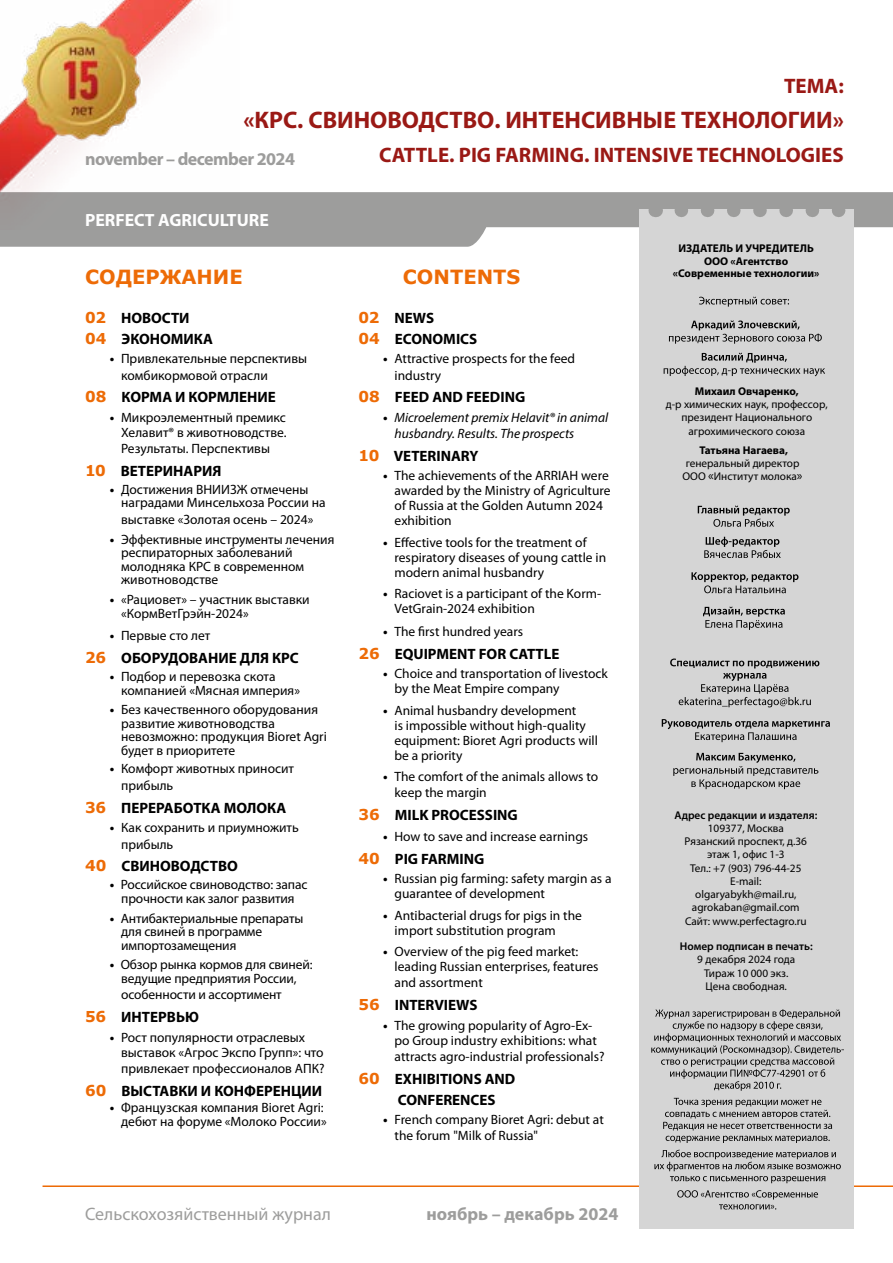
<style>
.page{position:relative;width:893px;height:1263px;background:#fff}
.page>*{position:absolute;margin:0;border:0;box-sizing:border-box;transform-origin:0 0}
.t1{font:700 24px "Myriad Pro";color:#9a1915}
.t2{font:700 21px "Myriad Pro";color:#9a1915}
.t3{font:700 19.5px "Verdana";color:#ed6b06}
.t4{font:18px "Myriad Pro";color:#9d9d9c}
.t5{font:700 18px "Myriad Pro";letter-spacing:-.025em;color:#9d9d9c}
.t6{font:700 18px "Myriad Pro";color:#9d9d9c}
.t7{font:700 17.7px "Myriad Pro";color:#fff}
.t8{font:700 15px/20.7px "Myriad Pro";color:#000}
.t9{font:13.5px/15px "Myriad Pro";color:#000}
.t10{font:italic 13.5px/16.5px "Myriad Pro";color:#000}
.t11{font:11.25px/13.2px "Myriad Pro";color:#000;text-align:center}
.t12{font:700 11.25px/12.1px "Myriad Pro";color:#000;text-align:center}
.t13{font:600 11.25px "Myriad Pro";color:#000}
.s1{font-family:"Verdana";color:#ed6b06}
.s2{font-weight:700}
.s3{font-weight:700;font-style:normal}
.s4{font-size:13.5px}
</style>
<div class="page">
<hr style="left:43px;top:1185px;width:850px;height:2px;background:#ed6b06">
<svg style="left:0;top:192px;width:893px;height:55px;fill:#9d9d9c"></svg>
<div style="left:639px;top:209px;width:214px;height:1020px;background:#d5d5d5"></div>
<svg style="left:681px;top:204px;width:170px;height:13px"></svg>
<svg style="left:655px;top:204px;width:1px;height:13px"></svg>
<svg style="left:864px;top:204px;width:1px;height:13px"></svg>
<img style="left:0;top:0;width:239px;height:230px">
<svg style="left:699px;top:297px;width:90px;height:10px"></svg>
<svg style="left:704px;top:537px;width:77px;height:21px"></svg>
<svg style="left:698px;top:506px;width:92px;height:21px"></svg>
<svg style="left:691px;top:572px;width:107px;height:21px"></svg>
<svg style="left:703px;top:607px;width:82px;height:23px"></svg>
<svg style="left:670px;top:658px;width:149px;height:49px"></svg>
<svg style="left:662px;top:719px;width:168px;height:23px"></svg>
<svg style="left:664px;top:353px;width:161px;height:23px"></svg>
<svg style="left:669px;top:320px;width:153px;height:24px"></svg>
<svg style="left:673px;top:753px;width:145px;height:36px"></svg>
<svg style="left:651px;top:1009px;width:193px;height:82px"></svg>
<svg style="left:663px;top:1098px;width:169px;height:32px"></svg>
<svg style="left:666px;top:1136px;width:164px;height:7px"></svg>
<svg style="left:654px;top:1149px;width:187px;height:34px"></svg>
<svg style="left:677px;top:1190px;width:141px;height:19px"></svg>
<h2 class="t2" style="left:784px;top:73px;width:61px">ТЕМА:</h2>
<h1 class="t1" style="left:243px;top:104px;width:602px">«КРС. СВИНОВОДСТВО. ИНТЕНСИВНЫЕ ТЕХНОЛОГИИ»</h1>
<h2 class="t2" style="left:379px;top:142px;width:466px">CATTLE. PIG FARMING. INTENSIVE TECHNOLOGIES</h2>
<h3 class="t5" style="left:85px;top:147px;width:211px">november – december 2024</h3>
<h3 class="t7" style="left:85px;top:209px;width:185px">PERFECT AGRICULTURE</h3>
<h3 class="t3" style="left:85px;top:264px;width:159px">СОДЕРЖАНИЕ</h3>
<h3 class="t3" style="left:403px;top:264px;width:119px">CONTENTS</h3>
<p class="t8" style="left:85px;top:307px;width:130px"><span class="s1">02</span> НОВОСТИ<br><span class="s1">04</span> ЭКОНОМИКА</p>
<p class="t9" style="left:121px;top:350px;width:187px;line-height:16.5px;text-indent:-11px"><span class="s2">•</span> Привлекательные перспективы комбикормовой отрасли</p>
<p class="t8" style="left:85px;top:386px;width:192px"><span class="s1">08</span> КОРМА И КОРМЛЕНИЕ</p>
<p class="t9" style="left:110px;top:409px;width:178px;text-align:right"><span class="s2">•</span> Микроэлементный премикс<br>Хелавит® в животноводстве.</p>
<p class="t9" style="left:121px;top:441px;width:150px">Результаты. Перспективы</p>
<p class="t8" style="left:85px;top:460px;width:138px"><span class="s1">10</span> ВЕТЕРИНАРИЯ</p>
<p class="t9" style="left:121px;top:482px;width:206px;line-height:13.5px;text-indent:-11px"><span class="s2">•</span> Достижения ВНИИЗЖ отмечены наградами Минсельхоза России на</p>
<p class="t9" style="left:121px;top:512px;width:194px">выставке «Золотая осень – 2024»</p>
<p class="t9" style="left:121px;top:532px;width:215px;line-height:13.5px;text-indent:-11px"><span class="s2">•</span> Эффективные инструменты лечения респираторных заболеваний молодняка КРС в современном животноводстве</p>
<p class="t9" style="left:121px;top:593px;width:190px;line-height:13.5px;text-indent:-11px"><span class="s2">•</span> «Рациовет» – участник выставки «КормВетГрэйн-2024»</p>
<p class="t9" style="left:110px;top:628px;width:102px"><span class="s2">•</span> Первые сто лет</p>
<p class="t8" style="left:85px;top:647px;width:215px"><span class="s1">26</span> ОБОРУДОВАНИЕ ДЛЯ КРС</p>
<p class="t9" style="left:121px;top:670px;width:180px;line-height:13.5px;text-indent:-11px"><span class="s2">•</span> Подбор и перевозка скота компанией «Мясная империя»</p>
<p class="t9" style="left:121px;top:703px;width:207px;line-height:13.5px;text-indent:-11px"><span class="s2">•</span> Без качественного оборудования развитие животноводства невозможно: продукция Bioret Agri будет в приоритете</p>
<p class="t9" style="left:121px;top:760px;width:174px;line-height:16.5px;text-indent:-11px"><span class="s2">•</span> Комфорт животных приносит прибыль</p>
<p class="t8" style="left:85px;top:797px;width:203px"><span class="s1">36</span> ПЕРЕРАБОТКА МОЛОКА</p>
<p class="t9" style="left:121px;top:819px;width:179px;line-height:16.5px;text-indent:-11px"><span class="s2">•</span> Как сохранить и приумножить прибыль</p>
<p class="t8" style="left:85px;top:855px;width:154px"><span class="s1">40</span> СВИНОВОДСТВО</p>
<p class="t9" style="left:110px;top:878px;width:199px;line-height:13.5px;text-align:center"><span class="s2">•</span> Российское свиноводство: запас прочности как залог развития</p>
<p class="t9" style="left:121px;top:911px;width:184px;line-height:13.5px;text-indent:-11px"><span class="s2">•</span> Антибактериальные препараты для свиней в программе импортозамещения</p>
<p class="t9" style="left:110px;top:958px;width:204px;line-height:13.5px;text-align:center"><span class="s2">•</span> Обзор рынка кормов для свиней: ведущие предприятия России,</p>
<p class="t9" style="left:121px;top:987px;width:162px">особенности и ассортимент</p>
<p class="t8" style="left:85px;top:1006px;width:115px"><span class="s1">56</span> ИНТЕРВЬЮ</p>
<p class="t9" style="left:121px;top:1029px;width:204px;text-indent:-11px"><span class="s2">•</span> Рост популярности отраслевых выставок «Агрос Экспо Групп»: что</p>
<p class="t9" style="left:121px;top:1061px;width:205px">привлекает профессионалов АПК?</p>
<p class="t8" style="left:85px;top:1080px;width:239px"><span class="s1">60</span> ВЫСТАВКИ И КОНФЕРЕНЦИИ</p>
<p class="t9" style="left:110px;top:1101px;width:218px;line-height:13.5px;text-align:right"><span class="s2">•</span> Французская компания Bioret Agri: дебют на форуме «Молоко России»</p>
<p class="t8" style="left:358px;top:307px;width:120px"><span class="s1">02</span> NEWS<br><span class="s1">04</span> ECONOMICS</p>
<p class="t9" style="left:395px;top:350px;width:182px;line-height:16.5px;text-indent:-11px"><span class="s2">•</span> Attractive prospects for the feed industry</p>
<p class="t8" style="left:358px;top:386px;width:168px"><span class="s1">08</span> FEED AND FEEDING</p>
<p class="t10" style="left:395px;top:409px;width:215px;text-indent:-11px"><span class="s3">•</span> Microelement premix Helavit® in animal husbandry. Results. The prospects</p>
<p class="t8" style="left:358px;top:445px;width:122px"><span class="s1">10</span> VETERINARY</p>
<p class="t9" style="left:395px;top:468px;width:217px;text-indent:-11px"><span class="s2">•</span> The achievements of the ARRIAH were awarded by the Ministry of Agriculture of Russia at the Golden Autumn 2024 exhibition</p>
<p class="t9" style="left:395px;top:534px;width:213px;text-indent:-11px"><span class="s2">•</span> Effective tools for the treatment of respiratory diseases of young cattle in modern animal husbandry</p>
<p class="t9" style="left:395px;top:586px;width:208px;text-indent:-11px"><span class="s2">•</span> Raciovet is a participant of the Korm-<br>VetGrain-2024 exhibition</p>
<p class="t9" style="left:383px;top:624px;width:142px"><span class="s2">•</span> The first hundred years</p>
<p class="t8" style="left:358px;top:643px;width:202px"><span class="s1">26</span> EQUIPMENT FOR CATTLE</p>
<p class="t9" style="left:395px;top:666px;width:215px;text-indent:-11px"><span class="s2">•</span> Сhoice and transportation of livestock by the Meat Empire company</p>
<p class="t9" style="left:395px;top:702px;width:205px;text-indent:-11px"><span class="s2">•</span> Animal husbandry development<br>is impossible without high-quality equipment: Bioret Agri products will be a priority</p>
<p class="t9" style="left:395px;top:768px;width:205px;line-height:16.5px;text-indent:-11px"><span class="s2">•</span> The comfort of the animals allows to keep the margin</p>
<p class="t8" style="left:358px;top:804px;width:161px"><span class="s1">36</span> MILK PROCESSING</p>
<p class="t9" style="left:383px;top:829px;width:207px"><span class="s2">•</span> How to save and increase earnings</p>
<p class="t8" style="left:358px;top:848px;width:127px"><span class="s1">40</span> PIG FARMING</p>
<p class="t9" style="left:395px;top:871px;width:218px;text-indent:-11px"><span class="s2">•</span> Russian pig farming: safety margin as a guarantee of development</p>
<p class="t9" style="left:395px;top:907px;width:189px;text-indent:-11px"><span class="s2">•</span> Antibacterial drugs for pigs in the import substitution program</p>
<p class="t9" style="left:395px;top:944px;width:205px;text-indent:-11px"><span class="s2">•</span> Overview of the pig feed market: leading Russian enterprises, features</p>
<p class="t9" style="left:395px;top:975px;width:90px">and assortment</p>
<p class="t8" style="left:358px;top:994px;width:121px"><span class="s1">56</span> INTERVIEWS</p>
<p class="t9" style="left:395px;top:1017px;width:204px;text-indent:-11px"><span class="s2">•</span> The growing popularity of Agro-Ex&shy;po Group industry exhibitions: what</p>
<p class="t9" style="left:395px;top:1049px;width:212px">attracts agro-industrial professionals?</p>
<p class="t8" style="left:398px;top:1068px;width:119px;text-indent:-39px"><span class="s1">60</span> EXHIBITIONS AND<br>CONFERENCES</p>
<p class="t9" style="left:395px;top:1111px;width:211px;line-height:16.5px;text-indent:-11px"><span class="s2">•</span> French company Bioret Agri: debut at the forum "Milk of Russia"</p>
<h3 class="t4" style="left:85px;top:1203px;width:247px">Сельскохозяйственный журнал</h3>
<h3 class="t6" style="left:426px;top:1202px;width:193px">ноябрь – декабрь 2024</h3>
<p class="t12" style="left:673px;top:242px;width:148px">ИЗДАТЕЛЬ И УЧРЕДИТЕЛЬ<br>ООО «Агентство «Современные технологии»</p>
<p class="t12" style="left:695px;top:385px;width:105px">Михаил Овчаренко,</p>
<p class="t11" style="left:666px;top:397px;width:163px">д-р химических наук, профессор, президент Национального агрохимического союза</p>
<p class="t12" style="left:699px;top:443px;width:90px">Татьяна Нагаева,</p>
<p class="t11" style="left:683px;top:456px;width:121px;text-align:left">генеральный директор<br>ООО <span class="s4">«</span>Институт молока<span class="s4">»</span></p>
<p class="t13" style="left:674px;top:808px;width:144px">Адрес редакции и издателя:</p>
<p class="t11" style="left:685px;top:821px;width:124px">109377, Москва<br>Рязанский проспект, д.36 этаж 1, офис 1-3<br>Тел.: +7 (903) 796-44-25<br>E-mail: olgaryabykh@mail.ru, agrokaban@gmail.com<br>Сайт: www.perfectagro.ru</p>
<p class="t13" style="left:680px;top:939px;width:134px">Номер подписан в печать:</p>
<p class="t11" style="left:697px;top:953px;width:99px">9 декабря 2024 года<br>Тираж 10 000 экз.<br>Цена свободная.</p>
</div>
